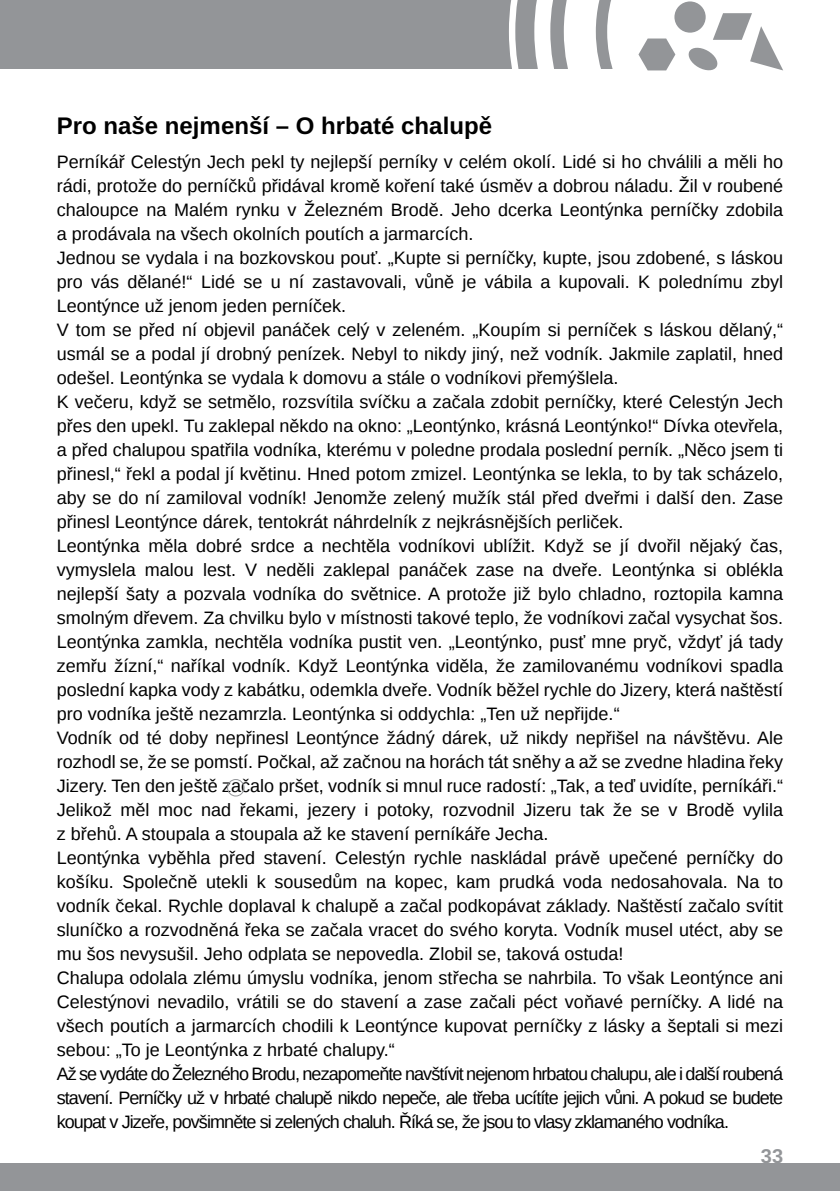
<style>
.page{position:relative;width:840px;height:1191px;background:#fff}
.page>*{position:absolute;margin:0;border:0;box-sizing:border-box;transform-origin:0 0}
.t1{font:700 24px "Liberation Sans";color:#000}
.t2{font:700 20px "Liberation Sans";color:#939598}
.t3{font:18px/24px "Liberation Sans";color:#000}
</style>
<div class="page">
<div style="left:0;top:1163px;width:839px;height:28px;background:#939598"></div>
<div style="left:0;top:0;width:628px;height:69px;background:#939598"></div>
<svg style="left:509px;top:0;width:273px;height:71px"></svg>
<div style="left:227px;top:779px;width:17px;height:17px;border:1px solid #939598;border-radius:50%"></div>
<h1 class="t1" style="left:57px;top:109px;width:436px">Pro naše nejmenší – O hrbaté chalupě</h1>
<p class="t3" style="left:57px;top:151px;width:727px">Perníkář Celestýn Jech pekl ty nejlepší perníky v celém okolí. Lidé si ho chválili a měli ho rádi, protože do perníčků přidával kromě koření také úsměv a dobrou náladu. Žil v roubené chaloupce na Malém rynku v Železném Brodě. Jeho dcerka Leontýnka perníčky zdobila a prodávala na všech okolních poutích a jarmarcích.<br>Jednou se vydala i na bozkovskou pouť. „Kupte si perníčky, kupte, jsou zdobené, s láskou pro vás dělané!“ Lidé se u ní zastavovali, vůně je vábila a kupovali. K polednímu zbyl Leontýnce už jenom jeden perníček.<br>V tom se před ní objevil panáček celý v zeleném. „Koupím si perníček s láskou dělaný,“ usmál se a podal jí drobný penízek. N ebyl to nikdy jiný, než vodník. Jakmile zaplatil, hned odešel. Leontýnka se vydala k domovu a stále o vodníkovi přemýšlela.<br>K večeru, když se setmělo, rozsvítila svíčku a začala zdobit perníčky, které Celestýn Jech přes den upekl. Tu zaklepal někdo na okno: „Leontýnko, krásná Leontýnko!“ Dívka otevřela, a před chalupou spatřila vodníka, kterému v poledne prodala poslední perník. „N ěco jsem ti přinesl,“ řekl a podal jí květinu. Hned potom zmizel. Leontýnka se lekla, to by tak scházelo, aby se do ní zamiloval vodník! Jenomže zelený mužík stál před dveřmi i další den. Zase přinesl Leontýnce dárek, tentokrát náhrdelník z nejkrásnějších perliček.<br>Leontýnka měla dobré srdce a nechtěla vodníkovi ublížit. Když se jí dvořil nějaký čas, vymyslela malou lest. V neděli zaklepal panáček zase na dveře. Leontýnka si oblékla nejlepší šaty a pozvala vodníka do světnice. A protože již bylo chladno, roztopila kamna smolným dřevem. Za chvilku bylo v místnosti takové teplo, že vodníkovi začal vysychat šos.<br>Leontýnka zamkla, nechtěla vodníka pustit ven. „Leontýnko, pusť mne pryč, vždyť já tady zemřu žízní,“ naříkal vodník. Když Leontýnka viděla, že zamilovanému vodníkovi spadla poslední kapka vody z kabátku, odemkla dveře. Vodník běžel rychle do Jizery, která naštěstí pro vodníka ještě nezamrzla. Leontýnka si oddychla: „Ten už nepřijde.“<br>Vodník od té doby nepřinesl Leontýnce žádný dárek, už nikdy nepřišel na návštěvu. Ale rozhodl se, že se pomstí. Počkal, až začnou na horách tát sněhy a až se zvedne hladina řeky Jizery. Ten den ještě začalo pršet, vodník si mnul ruce radostí: „Tak, a teď uvidíte, perníkáři.“ Jelikož měl moc nad řekami, jezery i potoky, rozvodnil Jizeru tak že se v Brodě vylila z břehů. A stoupala a stoupala až ke stavení perníkáře Jecha.<br>Leontýnka vyběhla před stavení. Celestýn rychle naskládal právě upečené perníčky do košíku. Společně utekli k sousedům na kopec, kam prudká voda nedosahovala. N a to vodník čekal. Rychle doplaval k chalupě a začal podkopávat základy. N aštěstí začalo svítit sluníčko a rozvodněná řeka se začala vracet do svého koryta. Vodník musel utéct, aby se mu šos nevysušil. Jeho odplata se nepovedla. Zlobil se, taková ostuda!<br>Chalupa odolala zlému úmyslu vodníka, jenom střecha se nahrbila. To však Leontýnce ani Celestýnovi nevadilo, vrátili se do stavení a zase začali péct voňavé perníčky. A lidé na všech poutích a jarmarcích chodili k Leontýnce kupovat perníčky z lásky a šeptali si mezi sebou: „To je Leontýnka z hrbaté chalupy.“<br>Až se vydáte do Železného Brodu, nezapomeňte navštívit nejenom hrbatou chalupu, ale i další roubená stavení. Perníčky už v hrbaté chalupě nikdo nepeče, ale třeba ucítíte jejich vůni. A pokud se budete koupat v Jizeře, povšimněte si zelených chaluh. Říká se, že jsou to vlasy zklamaného vodníka.</p>
<p class="t2" style="left:760px;top:1142px;width:24px">33</p>
</div>
